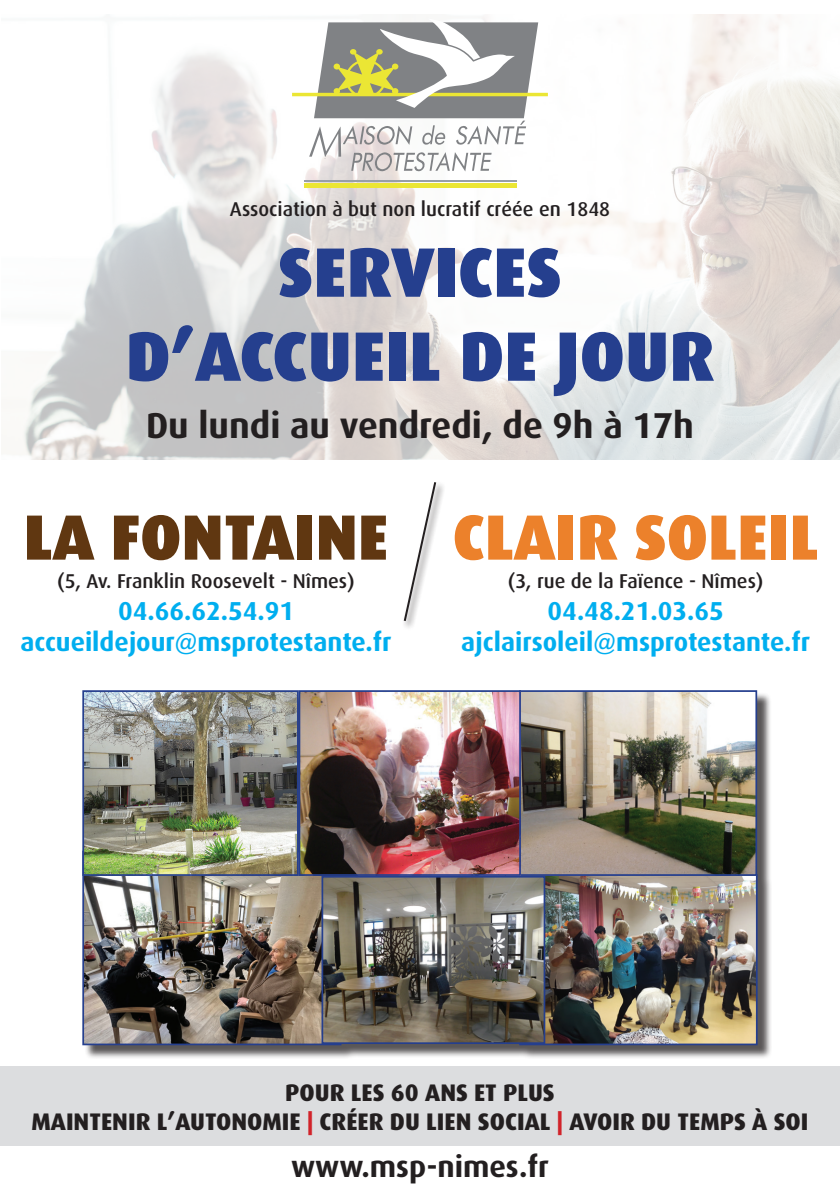
<style>
.page{position:relative;width:840px;height:1191px;background:#fff}
.page>*{position:absolute;margin:0;border:0;box-sizing:border-box;transform-origin:0 0}
.t1{font:900 70px/84px "Dax";color:#253f8e;text-align:center}
.t2{font:900 64px "Dax";color:#ec812b}
.t3{font:900 64px "Dax";color:#603711}
.t4{font:700 36px "Dax";color:#231f20}
.t5{font:700 30px "Dax";color:#231f20}
.t6{font:700 26px/31.2px "Dax";color:#00aeef;text-align:center}
.t7{font:800 24px "Dax";color:#231f20}
.t8{font:500 20px "Dax";color:#231f20}
.s1{color:#d1232a}
</style>
<div class="page">
<img style="left:23px;top:14px;width:816px;height:445px">
<div style="left:0;top:1066px;width:839px;height:79px;background:#dcdddf"></div>
<hr style="left:304px;top:180px;width:212px;height:2px;background:#979fa7">
<div style="left:305px;top:183px;width:211px;height:5px;background:#ebe634"></div>
<svg style="left:292px;top:19px;width:255px;height:152px"></svg>
<div style="left:402px;top:480px;width:43px;height:151px;background:#231f20;opacity:.75"></div>
<svg style="left:402px;top:480px;width:35px;height:143px"></svg>
<div style="left:84px;top:692px;width:687px;height:367px;background:#231f20;opacity:.75"></div>
<img style="left:85px;top:876px;width:236px;height:166px">
<div style="left:82px;top:850px;width:259px;height:195px;border:2px solid #253f8e"></div>
<img style="left:522px;top:693px;width:232px;height:349px">
<div style="left:519px;top:874px;width:238px;height:171px;border:2px solid #253f8e"></div>
<img style="left:324px;top:879px;width:218px;height:162px">
<div style="left:321px;top:876px;width:224px;height:168px;border:2px solid #253f8e"></div>
<img style="left:85px;top:693px;width:432px;height:180px">
<div style="left:82px;top:690px;width:216px;height:186px;border:2px solid #253f8e"></div>
<div style="left:519px;top:690px;width:237px;height:186px;border:2px solid #253f8e"></div>
<div style="left:298px;top:690px;width:222px;height:186px;border:2px solid #253f8e"></div>
<p class="t8" style="left:230px;top:198px;width:381px">Association à but non lucratif créée en 1848</p>
<h1 class="t1" style="left:126px;top:231px;width:589px">SERVICES<br>D’ACCUEIL DE JOUR</h1>
<h3 class="t4" style="left:146px;top:405px;width:549px">Du lundi au vendredi, de 9h à 17h</h3>
<h2 class="t3" style="left:24px;top:500px;width:366px">LA FONTAINE</h2>
<p class="t8" style="left:57px;top:570px;width:299px">(5, Av. Franklin Roosevelt - Nîmes)</p>
<h3 class="t6" style="left:21px;top:595px;width:372px">04.66.62.54.91 accueildejour@msprotestante.fr</h3>
<h2 class="t2" style="left:452px;top:500px;width:367px">CLAIR SOLEIL</h2>
<p class="t8" style="left:507px;top:570px;width:257px">(3, rue de la Faïence - Nîmes)</p>
<h3 class="t6" style="left:461px;top:595px;width:350px">04.48.21.03.65 ajclairsoleil@msprotestante.fr</h3>
<p class="t7" style="left:285px;top:1078px;width:271px">POUR LES 60 ANS ET PLUS</p>
<p class="t7" style="left:32px;top:1107px;width:56px">MAINTEN</p>
<p class="t7" style="left:128px;top:1107px;width:64px">IR L’AUTONOM</p>
<p class="t7" style="left:282px;top:1107px;width:525px">IE <span class="s1">|</span> CRÉER DU LIEN SOCIAL <span class="s1">|</span> AVOIR DU TEMPS À SOI</p>
<h3 class="t5" style="left:291px;top:1149px;width:259px">www.msp-nimes.fr</h3>
</div>
